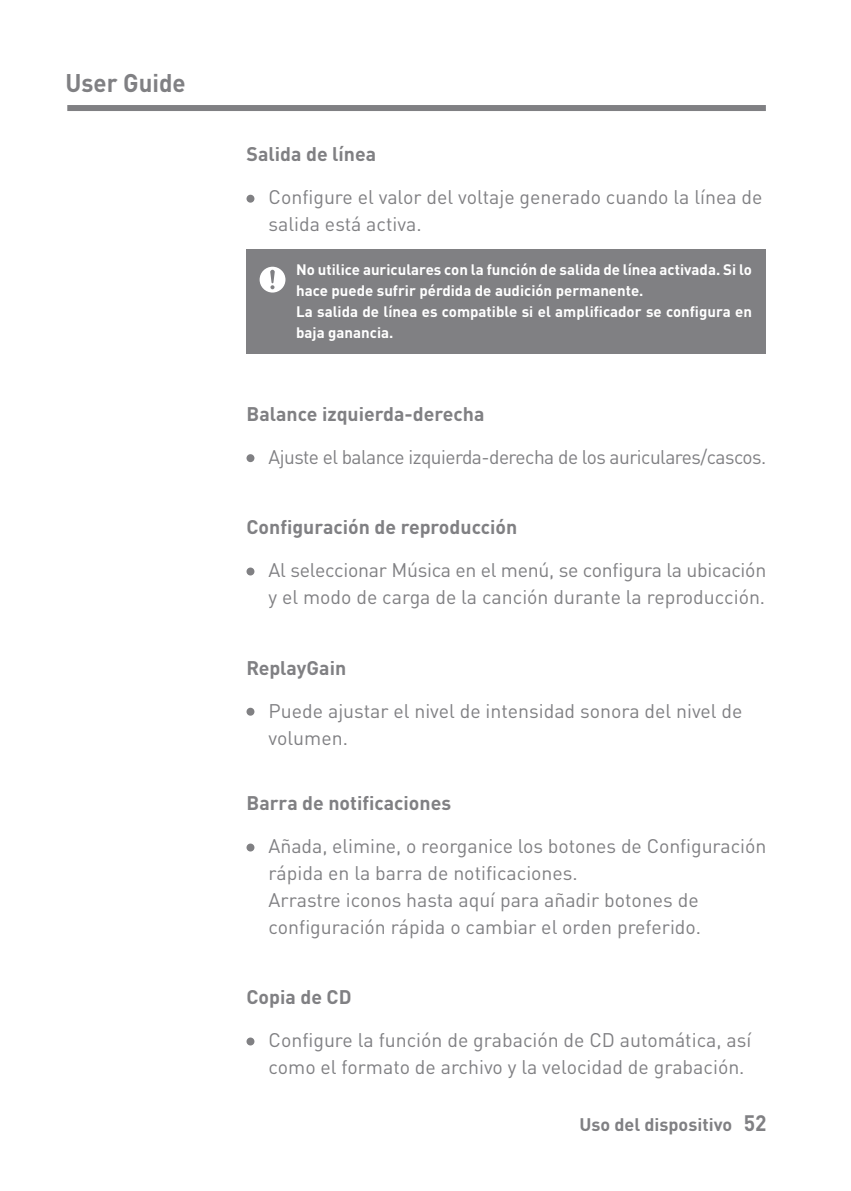
<style>
.page{position:relative;width:851px;height:1191px;background:#fff}
.page>*{position:absolute;margin:0;border:0;box-sizing:border-box;transform-origin:0 0}
.t1{font:700 25.2px "DINOT";color:#808083;scale:.95 1}
.t2{font:19.5px/27px "DINOT";color:#808083}
.t3{font:700 19.5px "DINOT";color:#808083}
.t4{font:19.5px "DINOT";letter-spacing:-.025em;color:#808083}
.t5{font:700 18px "DINOT";color:#808083}
.t6{font:700 15px/21px "DINOT";color:#fff}
.s1{font-size:22.2px}
</style>
<div class="page">
<div style="left:67px;top:105px;width:698px;height:6px;background:#808083"></div>
<div style="left:246px;top:1037px;width:8px;height:8px;background:#808083;border-radius:50%"></div>
<div style="left:246px;top:843px;width:8px;height:8px;background:#808083;border-radius:50%"></div>
<div style="left:246px;top:454px;width:8px;height:8px;background:#808083;border-radius:50%"></div>
<div style="left:246px;top:567px;width:8px;height:8px;background:#808083;border-radius:50%"></div>
<div style="left:246px;top:707px;width:8px;height:8px;background:#808083;border-radius:50%"></div>
<div style="left:246px;top:195px;width:8px;height:8px;background:#808083;border-radius:50%"></div>
<div style="left:246px;top:250px;width:519px;height:104px;background:#808083"></div>
<svg style="left:259px;top:267px;width:26px;height:25px"></svg>
<p class="t1" style="left:65px;top:66px;width:128px">User Guide</p>
<p class="t3" style="left:246px;top:142px;width:131px">Salida de línea</p>
<p class="t2" style="left:268px;top:184px;width:495px">Configure el valor del voltaje generado cuando la línea de salida está activa.</p>
<p class="t6" style="left:296px;top:259px;width:457px">No utilice auriculares con la función de salida de línea activada. Si lo hace puede sufrir pérdida de audición permanente.<br>La salida de línea es compatible si el amplificador se configura en baja ganancia.</p>
<p class="t3" style="left:246px;top:401px;width:239px">Balance izquierda-derecha</p>
<p class="t4" style="left:268px;top:445px;width:499px">Ajuste el balance izquierda-derecha de los auriculares/cascos.</p>
<p class="t3" style="left:246px;top:514px;width:272px">Configuración de reproducción</p>
<p class="t2" style="left:268px;top:556px;width:499px">Al seleccionar Música en el menú, se configura la ubicación y el modo de carga de la canción durante la reproducción.</p>
<p class="t3" style="left:246px;top:654px;width:101px">ReplayGain</p>
<p class="t2" style="left:268px;top:696px;width:475px">Puede ajustar el nivel de intensidad sonora del nivel de volumen.</p>
<p class="t3" style="left:246px;top:790px;width:206px">Barra de notificaciones</p>
<p class="t2" style="left:268px;top:832px;width:499px">Añada, elimine, o reorganice los botones de Configuración rápida en la barra de notificaciones.<br>Arrastre iconos hasta aquí para añadir botones de configuración rápida o cambiar el orden preferido.</p>
<p class="t3" style="left:246px;top:984px;width:106px">Copia de CD</p>
<p class="t2" style="left:268px;top:1026px;width:484px">Configure la función de grabación de CD automática, así como el formato de archivo y la velocidad de grabación.</p>
<p class="t5" style="left:579px;top:1112px;width:188px">Uso del dispositivo <span class="s1">52</span></p>
</div>
